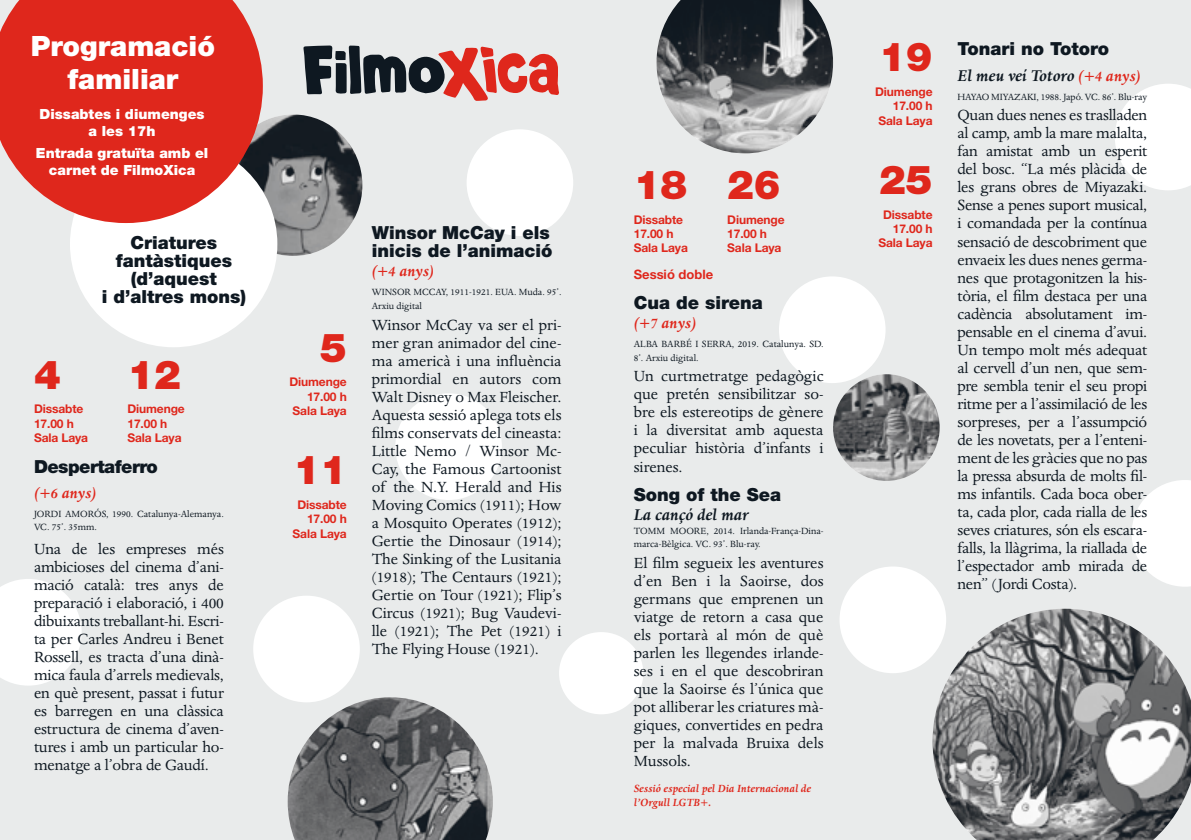
<style>
.page{position:relative;width:1191px;height:840px;background:#fff}
.page>*{position:absolute;margin:0;border:0;box-sizing:border-box;transform-origin:0 0}
.t1{font:900 40px "Helvetica Neue LT Std";color:#df271c}
.t2{font:900 28px/32px "Helvetica Neue LT Std";color:#fff;text-align:center}
.TITULO{font:900 18px/18px "Helvetica Neue LT Std";color:#0e1821}
.TITULO_TRADUCIDO{font:italic 700 18px "Dante MT Std";color:#0e1821}
.TITULO-2{font:900 18px "Helvetica Neue LT Std";letter-spacing:-.03em;color:#0e1821}
.SIPNOSIS{font:17px/18px "Dante MT Std";color:#0e1821;text-align:justify}
.TITULO_TRADUCIDO-2{font:italic 700 17px "Dante MT Std";color:#df271c}
.t3{font:900 14px/16.8px "Helvetica Neue LT Std";color:#fff;text-align:center}
.sesion_doble_triple{font:700 13px "Helvetica Neue LT Pro";color:#df271c}
.t4{font:700 12px "Helvetica Neue LT Std";letter-spacing:-.01em;color:#df271c}
.PRESENTACION_A_CARGO{font:italic 700 12px/14.4px "Dante MT Std";color:#df271c}
.ESPECIFICACIONES_FIL{font:10.4px/13.2px "Dante MT Std";color:#0e1821}
.s1{font-size:17px;color:#df271c}
</style>
<div class="page">
<div style="left:0;top:0;width:598px;height:839px;background:#e9ebeb"></div>
<div style="left:395px;top:393px;width:107px;height:106px;background:#fff;border-radius:50%"></div>
<img style="left:288px;top:696px;width:205px;height:143px">
<div style="left:253px;top:595px;width:107px;height:107px;background:#fff;border-radius:50%"></div>
<div style="left:466px;top:129px;width:107px;height:107px;background:#fff;border-radius:50%"></div>
<svg style="left:0;top:579px;width:82px;height:106px"></svg>
<svg style="left:303px;top:45px;width:256px;height:56px"></svg>
<img style="left:263px;top:114px;width:99px;height:142px">
<div style="left:595px;top:0;width:596px;height:839px;background:#e9ebeb"></div>
<img style="left:656px;top:0;width:177px;height:153px">
<div style="left:839px;top:566px;width:107px;height:106px;background:#fff;border-radius:50%"></div>
<svg style="left:1132px;top:480px;width:59px;height:106px"></svg>
<svg style="left:1115px;top:84px;width:76px;height:106px"></svg>
<div style="left:559px;top:631px;width:84px;height:83px;background:#fff;border-radius:50%"></div>
<img style="left:932px;top:608px;width:259px;height:231px">
<div style="left:70px;top:141px;width:207px;height:206px;background:#fff;border-radius:50%"></div>
<svg style="left:0;top:0;width:263px;height:223px;fill:#df271c"></svg>
<div style="left:779px;top:276px;width:106px;height:107px;background:#fff;border-radius:50%"></div>
<img style="left:833px;top:374px;width:106px;height:106px;border-radius:53px">
<p class="t2" style="left:31px;top:30px;width:186px">Programació familiar</p>
<p class="t3" style="left:40px;top:105px;width:166px">Dissabtes i diumenges a les 17h</p>
<p class="t3" style="left:36px;top:145px;width:174px">Entrada gratuïta amb el carnet de FilmoXica</p>
<p class="TITULO" style="left:131px;top:233px;width:88px">Criatures</p>
<p class="TITULO" style="left:116px;top:251px;width:118px">fantàstiques</p>
<p class="TITULO" style="left:131px;top:269px;width:87px">(d’aquest</p>
<p class="TITULO" style="left:102px;top:287px;width:146px">i d’altres mons)</p>
<p class="t1" style="left:34px;top:350px;width:28px">4</p>
<p class="t4" style="left:34px;top:401px;width:51px">Dissabte</p>
<p class="t4" style="left:34px;top:416px;width:41px">17.00 h</p>
<p class="t4" style="left:34px;top:430px;width:56px">Sala Laya</p>
<p class="t1" style="left:127px;top:350px;width:55px">12</p>
<p class="t4" style="left:127px;top:401px;width:59px">Diumenge</p>
<p class="t4" style="left:127px;top:416px;width:41px">17.00 h</p>
<p class="t4" style="left:127px;top:430px;width:56px">Sala Laya</p>
<p class="TITULO-2" style="left:34px;top:455px;width:125px">Despertaferro</p>
<p class="TITULO_TRADUCIDO-2" style="left:34px;top:483px;width:64px">(+6 anys)</p>
<p class="ESPECIFICACIONES_FIL" style="left:34px;top:507px;width:191px">JORDI AMORÓS, 1990. Catalunya-Alemanya.<br>VC. 75’. 35mm.</p>
<p class="SIPNOSIS" style="left:34px;top:539px;width:191px">Una de les empreses més ambicioses del cinema d’ani&shy;mació català: tres anys de preparació i elaboració, i 400 dibuixants treballant-hi. Escri&shy;ta per Carles Andreu i Benet Rossell, es tracta d’una dinà&shy;mica faula d’arrels medievals, en què present, passat i futur es barregen en una clàssica estructura de cinema d’aven&shy;tures i amb un particular ho&shy;menatge a l’obra de Gaudí.</p>
<p class="t1" style="left:320px;top:323px;width:28px">5</p>
<p class="t4" style="left:289px;top:374px;width:59px">Diumenge</p>
<p class="t4" style="left:307px;top:389px;width:41px">17.00 h</p>
<p class="t4" style="left:293px;top:403px;width:56px">Sala Laya</p>
<p class="t1" style="left:293px;top:445px;width:55px">11</p>
<p class="t4" style="left:297px;top:497px;width:51px">Dissabte</p>
<p class="t4" style="left:307px;top:511px;width:41px">17.00 h</p>
<p class="t4" style="left:293px;top:525px;width:56px">Sala Laya</p>
<p class="TITULO" style="left:372px;top:223px;width:182px">Winsor McCay i els inicis de l’animació</p>
<p class="TITULO_TRADUCIDO-2" style="left:372px;top:262px;width:64px">(+4 anys)</p>
<p class="ESPECIFICACIONES_FIL" style="left:372px;top:285px;width:191px">WINSOR MCCAY, 1911-1921. EUA. Muda. 95’.<br>Arxiu digital</p>
<p class="SIPNOSIS" style="left:372px;top:315px;width:191px">Winsor McCay va ser el pri&shy;mer gran animador del cine&shy;ma americà i una influència primordial en autors com Walt Disney o Max Fleischer.<br>Aquesta sessió aplega tots els films conservats del cineasta:<br>Little Nemo / Winsor Mc-Cay, the Famous Cartoonist of the N.Y. Herald and His Moving Comics (1911); How a Mosquito Operates (1912); Gertie the Dinosaur (1914); The Sinking of the Lusitania (1918); The Centaurs (1921); Gertie on Tour (1921); Flip’s Circus (1921); Bug Vaudevi&shy;lle (1921); The Pet (1921) i The Flying House (1921).</p>
<p class="t1" style="left:634px;top:160px;width:55px">18</p>
<p class="t4" style="left:634px;top:212px;width:51px">Dissabte</p>
<p class="t4" style="left:634px;top:226px;width:41px">17.00 h</p>
<p class="t4" style="left:634px;top:241px;width:56px">Sala Laya</p>
<p class="t1" style="left:727px;top:160px;width:55px">26</p>
<p class="t4" style="left:727px;top:212px;width:59px">Diumenge</p>
<p class="t4" style="left:727px;top:226px;width:41px">17.00 h</p>
<p class="t4" style="left:727px;top:241px;width:56px">Sala Laya</p>
<p class="sesion_doble_triple" style="left:634px;top:267px;width:81px">Sessió doble</p>
<p class="TITULO" style="left:634px;top:293px;width:131px">Cua de sirena</p>
<p class="TITULO_TRADUCIDO-2" style="left:634px;top:314px;width:64px">(+7 anys)</p>
<p class="ESPECIFICACIONES_FIL" style="left:634px;top:337px;width:191px">ALBA BARBÉ I SERRA, 2019. Catalunya. SD.<br>8’. Arxiu digital.</p>
<p class="SIPNOSIS" style="left:634px;top:367px;width:191px">Un curtmetratge pedagògic que pretén sensibilitzar so&shy;bre els estereotips de gènere i la diversitat amb aquesta peculiar història d’infants i sirenes.</p>
<p class="TITULO" style="left:634px;top:485px;width:149px">Song of the Sea</p>
<p class="TITULO_TRADUCIDO" style="left:634px;top:505px;width:116px">La cançó del mar</p>
<p class="ESPECIFICACIONES_FIL" style="left:634px;top:523px;width:191px">TOMM MOORE, 2014. Irlanda-França-Dina&shy;marca-Bèlgica. VC. 93’. Blu-ray.</p>
<p class="SIPNOSIS" style="left:634px;top:553px;width:191px">El film segueix les aventures d’en Ben i la Saoirse, dos germans que emprenen un viatge de retorn a casa que els portarà al món de què parlen les llegendes irlande&shy;ses i en el que descobriran que la Saoirse és l’única que pot alliberar les criatures mà&shy;giques, convertides en pedra per la malvada Bruixa dels Mussols.</p>
<p class="PRESENTACION_A_CARGO" style="left:634px;top:780px;width:179px">Sessió especial pel Dia Internacional de l’Orgull LGTB+.</p>
<p class="t1" style="left:879px;top:33px;width:55px">19</p>
<p class="t4" style="left:875px;top:84px;width:59px">Diumenge</p>
<p class="t4" style="left:892px;top:99px;width:41px">17.00 h</p>
<p class="t4" style="left:878px;top:113px;width:56px">Sala Laya</p>
<p class="t1" style="left:879px;top:155px;width:55px">25</p>
<p class="t4" style="left:883px;top:207px;width:51px">Dissabte</p>
<p class="t4" style="left:892px;top:221px;width:41px">17.00 h</p>
<p class="t4" style="left:878px;top:235px;width:56px">Sala Laya</p>
<p class="TITULO" style="left:957px;top:40px;width:153px">Tonari no Totoro</p>
<p class="TITULO_TRADUCIDO" style="left:957px;top:65px;width:185px">El meu veí Totoro <span class="s1">(+4 anys)</span></p>
<p class="ESPECIFICACIONES_FIL" style="left:957px;top:90px;width:191px">HAYAO MIYAZAKI, 1988. Japó. VC. 86’. Blu-ray</p>
<p class="SIPNOSIS" style="left:957px;top:106px;width:191px">Quan dues nenes es traslladen al camp, amb la mare malalta, fan amistat amb un esperit del bosc. “La més plàcida de les grans obres de Miyazaki.<br>Sense a penes suport musical, i comandada per la contínua sensació de descobriment que envaeix les dues nenes germa&shy;nes que protagonitzen la his&shy;tòria, el film destaca per una cadència absolutament im&shy;pensable en el cinema d’avui.<br>Un tempo molt més adequat al cervell d’un nen, que sem&shy;pre sembla tenir el seu propi ritme per a l’assimilació de les sorpreses, per a l’assumpció de les novetats, per a l’enteni&shy;ment de les gràcies que no pas la pressa absurda de molts fil&shy;ms infantils. Cada boca ober&shy;ta, cada plor, cada rialla de les seves criatures, són els escara&shy;falls, la llàgrima, la riallada de l’espectador amb mirada de nen” (Jordi Costa).</p>
</div>
